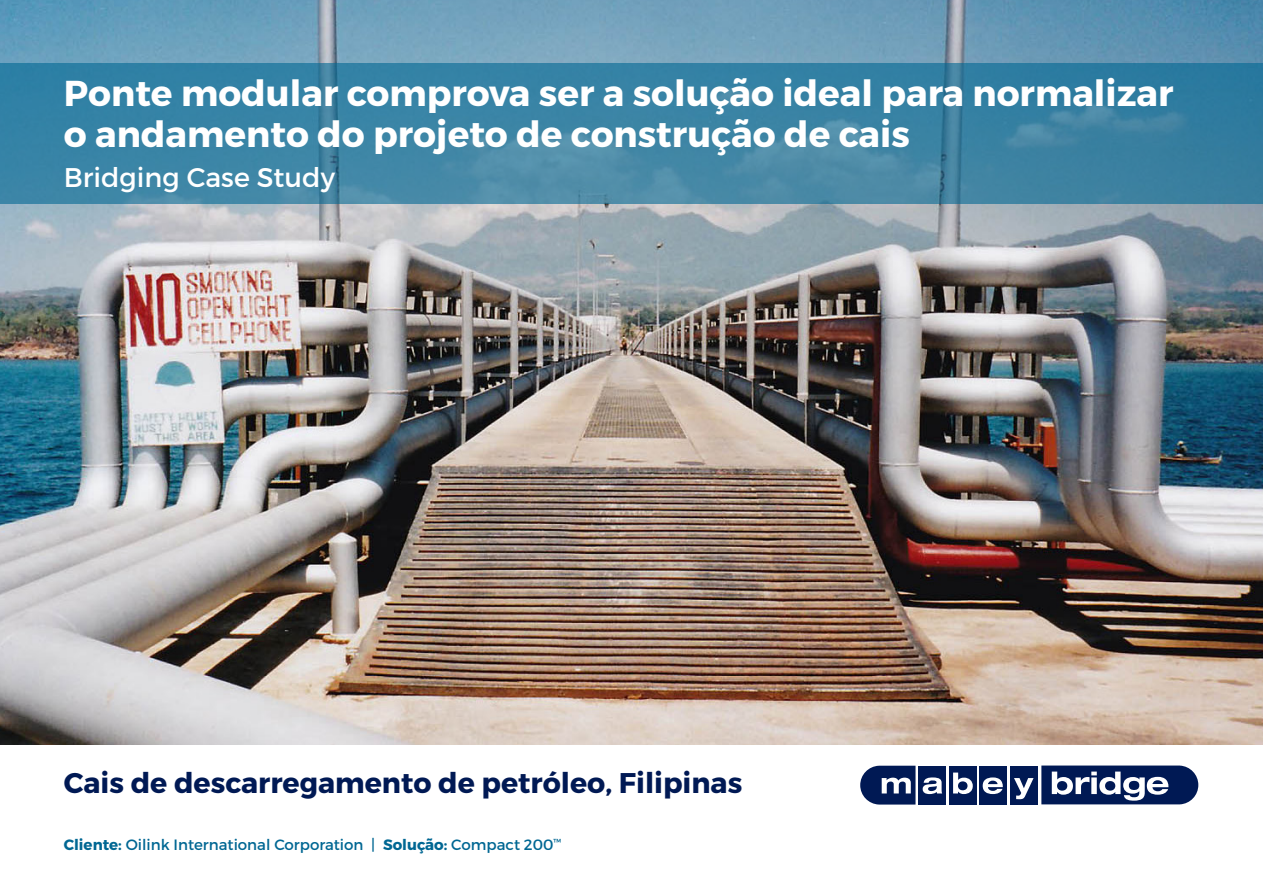
<style>
.page{position:relative;width:1263px;height:893px;background:#fff}
.page>*{position:absolute;margin:0;border:0;box-sizing:border-box;transform-origin:0 0}
.t1{font:700 36px "Montserrat";color:#fff}
.t2{font:700 28.5px "Montserrat";color:#001954}
.t3{font:27px "Montserrat";color:#fff}
.t4{font:15px "Montserrat";color:#006793}
.s1{font-weight:700}
</style>
<div class="page">
<img style="left:0;top:0;width:1263px;height:744px">
<svg style="left:0;top:64px;width:1263px;height:140px;background:#3c83a4"></svg>
<div style="left:979px;top:766px;width:27px;height:38px;background:#001954"></div>
<div style="left:1010px;top:766px;width:27px;height:38px;background:#001954"></div>
<div style="left:949px;top:766px;width:27px;height:38px;background:#001954"></div>
<div style="left:918px;top:766px;width:28px;height:38px;background:#001954"></div>
<svg style="left:860px;top:766px;width:55px;height:39px"></svg>
<svg style="left:923px;top:777px;width:20px;height:17px"></svg>
<svg style="left:953px;top:772px;width:20px;height:22px"></svg>
<svg style="left:983px;top:777px;width:20px;height:17px"></svg>
<svg style="left:1014px;top:778px;width:20px;height:21px"></svg>
<svg style="left:1041px;top:765px;width:157px;height:39px"></svg>
<p class="t1" style="left:64px;top:71px;width:1111px">Ponte modular comprova ser a solução ideal para normalizar</p>
<p class="t1" style="left:64px;top:112px;width:847px">o andamento do projeto de construção de cais</p>
<p class="t3" style="left:64px;top:161px;width:273px">Bridging Case Study</p>
<p class="t2" style="left:64px;top:765px;width:680px">Cais de descarregamento de petróleo, Filipinas</p>
<p class="t4" style="left:64px;top:836px;width:499px"><span class="s1">Cliente:</span> Oilink International Corporation | <span class="s1">Solução:</span> Compact 200<sup>™</sup></p>
</div>
